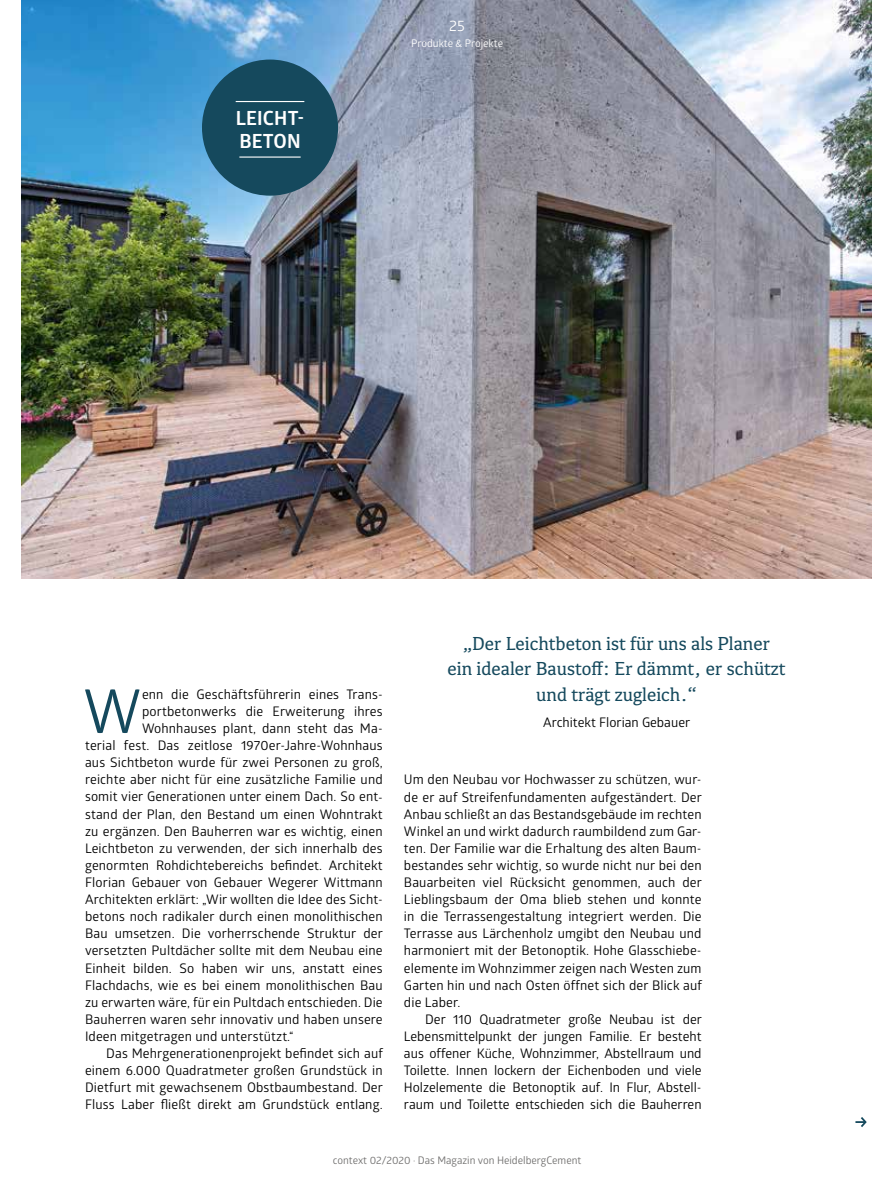
<style>
.page{position:relative;width:893px;height:1191px;background:#fff}
.page>*{position:absolute;margin:0;border:0;box-sizing:border-box;transform-origin:0 0}
.t1{font:60.75px "Glober";color:#15495d}
.t2{font:19.5px/25.5px "Kefa II Pro";color:#15495d;text-align:center}
.t3{font:700 19.5px/22.5px "Glober";letter-spacing:.01em;color:#fff}
.t4{font:15px "Glober";color:#fff}
.t5{font:13.2px/17.1px "Glober";letter-spacing:.01em;color:#000;text-align:justify}
.t6{font:10.5px "Glober";color:#706f6e}
.t7{font:10.5px "Glober";color:#fff}
</style>
<div class="page">
<img style="left:21px;top:0;width:851px;height:578px">
<svg style="left:855px;top:1117px;width:12px;height:10px"></svg>
<div style="left:202px;top:60px;width:136px;height:136px;background:#15495d;border-radius:50%"></div>
<hr style="left:236px;top:101px;width:68px;height:1px;background:#fff">
<hr style="left:239px;top:156px;width:62px;height:2px;background:#fff">
<h2 class="t3" style="left:236px;top:107px;width:70px">LEICHT-<br>BETON</h2>
<p class="t4" style="left:449px;top:15px;width:17px">25</p>
<p class="t7" style="left:411px;top:36px;width:93px">Produkte &amp; Projekte</p>
<h1 class="t1" style="left:83px;top:669px;width:60px">W</h1>
<p class="t5" style="left:142px;top:685px;width:242px">enn die Geschäftsführerin eines Trans-</p>
<p class="t5" style="left:142px;top:702px;width:242px">portbetonwerks die Erweiterung ihres</p>
<p class="t5" style="left:142px;top:719px;width:242px">Wohnhauses plant, dann steht das Ma-</p>
<p class="t5" style="left:85px;top:736px;width:299px">terial fest. Das zeitlose 1970er-Jahre-Wohnhaus</p>
<p class="t5" style="left:85px;top:753px;width:299px">aus Sichtbeton wurde für zwei Personen zu groß,</p>
<p class="t5" style="left:85px;top:770px;width:299px">reichte aber nicht für eine zusätzliche Familie und</p>
<p class="t5" style="left:85px;top:787px;width:299px">somit vier Generationen unter einem Dach. So ent-</p>
<p class="t5" style="left:85px;top:804px;width:299px">stand der Plan, den Bestand um einen Wohntrakt</p>
<p class="t5" style="left:85px;top:822px;width:299px">zu ergänzen. Den Bauherren war es wichtig, einen</p>
<p class="t5" style="left:85px;top:839px;width:299px">Leichtbeton zu verwenden, der sich innerhalb des</p>
<p class="t5" style="left:85px;top:856px;width:299px">genormten Rohdichtebereichs befindet. Architekt</p>
<p class="t5" style="left:85px;top:873px;width:299px">Florian Gebauer von Gebauer Wegerer Wittmann</p>
<p class="t5" style="left:85px;top:890px;width:299px">Architekten erklärt: „Wir wollten die Idee des Sicht-</p>
<p class="t5" style="left:85px;top:907px;width:299px">betons noch radikaler durch einen monolithischen</p>
<p class="t5" style="left:85px;top:924px;width:299px">Bau umsetzen. Die vorherrschende Struktur der</p>
<p class="t5" style="left:85px;top:941px;width:299px">versetzten Pultdächer sollte mit dem Neubau eine</p>
<p class="t5" style="left:85px;top:958px;width:299px">Einheit bilden. So haben wir uns, anstatt eines</p>
<p class="t5" style="left:85px;top:975px;width:299px">Flachdachs, wie es bei einem monolithischen Bau</p>
<p class="t5" style="left:85px;top:993px;width:299px">zu erwarten wäre, für ein Pultdach entschieden. Die</p>
<p class="t5" style="left:85px;top:1010px;width:299px">Bauherren waren sehr innovativ und haben unsere</p>
<p class="t5" style="left:85px;top:1027px;width:210px">Ideen mitgetragen und unterstützt.“</p>
<p class="t5" style="left:106px;top:1044px;width:278px">Das Mehrgenerationenprojekt befindet sich auf</p>
<p class="t5" style="left:85px;top:1061px;width:299px">einem 6.000 Quadratmeter großen Grundstück in</p>
<p class="t5" style="left:85px;top:1078px;width:299px">Dietfurt mit gewachsenem Obstbaumbestand. Der</p>
<p class="t5" style="left:85px;top:1095px;width:299px">Fluss Laber fließt direkt am Grundstück entlang.</p>
<h2 class="t2" style="left:448px;top:631px;width:339px">„Der Leichtbeton ist für uns als Planer<br>ein idealer Baustoff: Er dämmt, er schützt und trägt zugleich.“</h2>
<p class="t5" style="left:543px;top:712px;width:149px">Architekt Florian Gebauer</p>
<p class="t5" style="left:404px;top:770px;width:299px">Um den Neubau vor Hochwasser zu schützen, wur&shy;de er auf Streifenfundamenten aufgeständert. Der Anbau schließt an das Bestandsgebäude im rechten Winkel an und wirkt dadurch raumbildend zum Gar&shy;ten. Der Familie war die Erhaltung des alten Baum&shy;bestandes sehr wichtig, so wurde nicht nur bei den Bauarbeiten viel Rücksicht genommen, auch der Lieblingsbaum der Oma blieb stehen und konnte in die Terrassengestaltung integriert werden. Die Terrasse aus Lärchenholz umgibt den Neubau und harmoniert mit der Betonoptik. Hohe Glasschiebe&shy;elemente im Wohnzimmer zeigen nach Westen zum Garten hin und nach Osten öffnet sich der Blick auf die Laber.</p>
<p class="t5" style="left:404px;top:1010px;width:299px;text-indent:21px">Der 110 Quadratmeter große Neubau ist der Lebensmittelpunkt der jungen Familie. Er besteht aus offener Küche, Wohnzimmer, Abstellraum und Toilette. Innen lockern der Eichenboden und viele Holzelemente die Betonoptik auf. In Flur, Abstell&shy;raum und Toilette entschieden sich die Bauherren</p>
<p class="t6" style="left:333px;top:1153px;width:250px">context 02/2020 · Das Magazin von HeidelbergCement</p>
</div>
